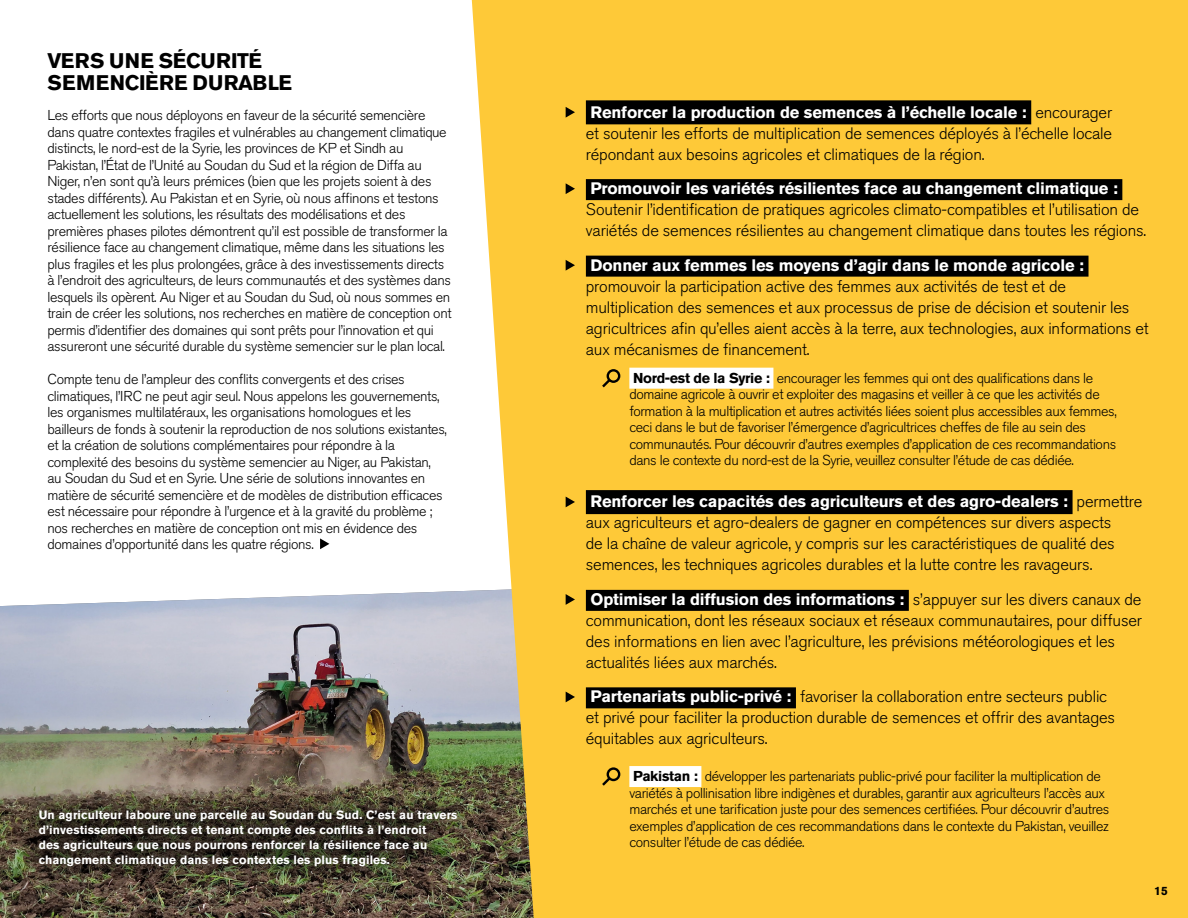
<style>
.page{position:relative;width:1188px;height:918px;background:#fff}
.page>*{position:absolute;margin:0;border:0;box-sizing:border-box;transform-origin:0 0}
.Headline2-Black{font:700 21px/22.5px "Akzidenz Grotesk Std";letter-spacing:.015em;color:#000}
.IG1-Bullets-LVL0{font:300 16.5px/21px "Akzidenz Grotesk Std";letter-spacing:-.01em;color:#000}
.Body{font:300 14.25px/16.5px "Akzidenz Grotesk Std";letter-spacing:-.025em;color:#000}
.IG1-Bullets-LVL0-2{font:300 14.25px/16.5px "Akzidenz Grotesk Std";letter-spacing:-.025em;color:#000}
.Photo_Caption-Over-Photo{font:700 12px/15px "Akzidenz Grotesk Std";letter-spacing:.01em;color:#fff}
.Page_Number{font:700 12px "Akzidenz Grotesk Std";color:#000}
.s1{font-weight:700;color:#fff}
.s2{font-weight:700}
</style>
<div class="page">
<img style="left:0;top:590px;width:472px;height:328px">
<div style="left:472px;top:0;width:716px;height:918px;background:#fec938"></div>
<div style="left:17px;top:789px;width:461px;height:98px;background:#000;opacity:.75"></div>
<svg style="left:320px;top:538px;width:9px;height:11px"></svg>
<div style="left:586px;top:100px;width:445px;height:24px;background:#000"></div>
<div style="left:586px;top:179px;width:536px;height:21px;background:#000"></div>
<div style="left:586px;top:256px;width:503px;height:21px;background:#000"></div>
<svg style="left:566px;top:107px;width:9px;height:11px"></svg>
<svg style="left:566px;top:183px;width:9px;height:11px"></svg>
<svg style="left:566px;top:260px;width:9px;height:11px"></svg>
<div style="left:629px;top:368px;width:144px;height:21px;background:#fff"></div>
<div style="left:586px;top:490px;width:487px;height:24px;background:#000"></div>
<div style="left:586px;top:590px;width:323px;height:21px;background:#000"></div>
<div style="left:586px;top:687px;width:210px;height:21px;background:#000"></div>
<svg style="left:566px;top:497px;width:9px;height:10px"></svg>
<svg style="left:566px;top:594px;width:9px;height:11px"></svg>
<svg style="left:566px;top:692px;width:9px;height:10px"></svg>
<div style="left:629px;top:766px;width:72px;height:21px;background:#fff"></div>
<svg style="left:602px;top:369px;width:18px;height:18px"></svg>
<svg style="left:602px;top:767px;width:18px;height:19px"></svg>
<p class="Headline2-Black" style="left:48px;top:49px;width:246px">VERS UNE SÉCURITÉ<br>SEMENCIÈRE DURABLE</p>
<p class="Body" style="left:48px;top:107px;width:406px">Les efforts que nous déployons en faveur de la sécurité semencière dans quatre contextes fragiles et vulnérables au changement climatique distincts, le nord-est de la Syrie, les provinces de KP et Sindh au Pakistan, l’État de l’Unité au Soudan du Sud et la région de Diffa au Niger, n’en sont qu’à leurs prémices (bien que les projets soient à des stades différents). Au Pakistan et en Syrie, où nous affinons et testons actuellement les solutions, les résultats des modélisations et des premières phases pilotes démontrent qu’il est possible de transformer la résilience face au changement climatique, même dans les situations les plus fragiles et les plus prolongées, grâce à des investissements directs à l’endroit des agriculteurs, de leurs communautés et des systèmes dans lesquels ils opèrent. Au Niger et au Soudan du Sud, où nous sommes en train de créer les solutions, nos recherches en matière de conception ont permis d’identifier des domaines qui sont prêts pour l’innovation et qui assureront une sécurité durable du système semencier sur le plan local.</p>
<p class="Body" style="left:48px;top:371px;width:401px">Compte tenu de l’ampleur des conflits convergents et des crises climatiques, l’IRC ne peut agir seul. Nous appelons les gouvernements, les organismes multilatéraux, les organisations homologues et les bailleurs de fonds à soutenir la reproduction de nos solutions existantes, et la création de solutions complémentaires pour répondre à la complexité des besoins du système semencier au Niger, au Pakistan, au Soudan du Sud et en Syrie. Une série de solutions innovantes en matière de sécurité semencière et de modèles de distribution efficaces est nécessaire pour répondre à l’urgence et à la gravité du problème ; nos recherches en matière de conception ont mis en évidence des domaines d’opportunité dans les quatre régions.</p>
<p class="Photo_Caption-Over-Photo" style="left:39px;top:807px;width:420px">Un agriculteur laboure une parcelle au Soudan du Sud. C’est au travers d’investissements directs et tenant compte des conflits à l’endroit<br>des agriculteurs que nous pourrons renforcer la résilience face au changement climatique dans les contextes les plus fragiles.</p>
<p class="IG1-Bullets-LVL0" style="left:586px;top:102px;width:528px;text-align:justify"><span class="s1">Renforcer la production de semences à l’échelle locale :</span> encourager et soutenir les efforts de multiplication de semences déployés à l’échelle locale répondant aux besoins agricoles et climatiques de la région.</p>
<p class="IG1-Bullets-LVL0" style="left:586px;top:178px;width:562px"><span class="s1">Promouvoir les variétés résilientes face au changement climatique :<br></span>Soutenir l’identification de pratiques agricoles climato-compatibles et l’utilisation de variétés de semences résilientes au changement climatique dans toutes les régions.</p>
<p class="IG1-Bullets-LVL0" style="left:586px;top:255px;width:564px"><span class="s1">Donner aux femmes les moyens d’agir dans le monde agricole : </span>promouvoir la participation active des femmes aux activités de test et de multiplication des semences et aux processus de prise de décision et soutenir les agricultrices afin qu’elles aient accès à la terre, aux technologies, aux informations et aux mécanismes de financement.</p>
<p class="IG1-Bullets-LVL0-2" style="left:629px;top:370px;width:489px"><span class="s2">Nord-est de la Syrie :</span> encourager les femmes qui ont des qualifications dans le domaine agricole à ouvrir et exploiter des magasins et veiller à ce que les activités de formation à la multiplication et autres activités liées soient plus accessibles aux femmes, ceci dans le but de favoriser l’émergence d’agricultrices cheffes de file au sein des communautés. Pour découvrir d’autres exemples d’application de ces recommandations dans le contexte du nord-est de la Syrie, veuillez consulter l’étude de cas dédiée.</p>
<p class="IG1-Bullets-LVL0" style="left:586px;top:492px;width:558px"><span class="s1">Renforcer les capacités des agriculteurs et des agro-dealers :</span> permettre aux agriculteurs et agro-dealers de gagner en compétences sur divers aspects<br>de la chaîne de valeur agricole, y compris sur les caractéristiques de qualité des semences, les techniques agricoles durables et la lutte contre les ravageurs.</p>
<p class="IG1-Bullets-LVL0" style="left:586px;top:589px;width:558px"><span class="s1">Optimiser la diffusion des informations :</span> s’appuyer sur les divers canaux de communication, dont les réseaux sociaux et réseaux communautaires, pour diffuser des informations en lien avec l’agriculture, les prévisions météorologiques et les actualités liées aux marchés.</p>
<p class="IG1-Bullets-LVL0" style="left:586px;top:687px;width:531px"><span class="s1">Partenariats public-privé :</span> favoriser la collaboration entre secteurs public et privé pour faciliter la production durable de semences et offrir des avantages équitables aux agriculteurs.</p>
<p class="IG1-Bullets-LVL0-2" style="left:629px;top:768px;width:482px"><span class="s2">Pakistan :</span> développer les partenariats public-privé pour faciliter la multiplication de variétés à pollinisation libre indigènes et durables, garantir aux agriculteurs l’accès aux marchés et une tarification juste pour des semences certifiées. Pour découvrir d’autres exemples d’application de ces recommandations dans le contexte du Pakistan, veuillez consulter l’étude de cas dédiée.</p>
<p class="Page_Number" style="left:1154px;top:884px;width:15px">15</p>
</div>
